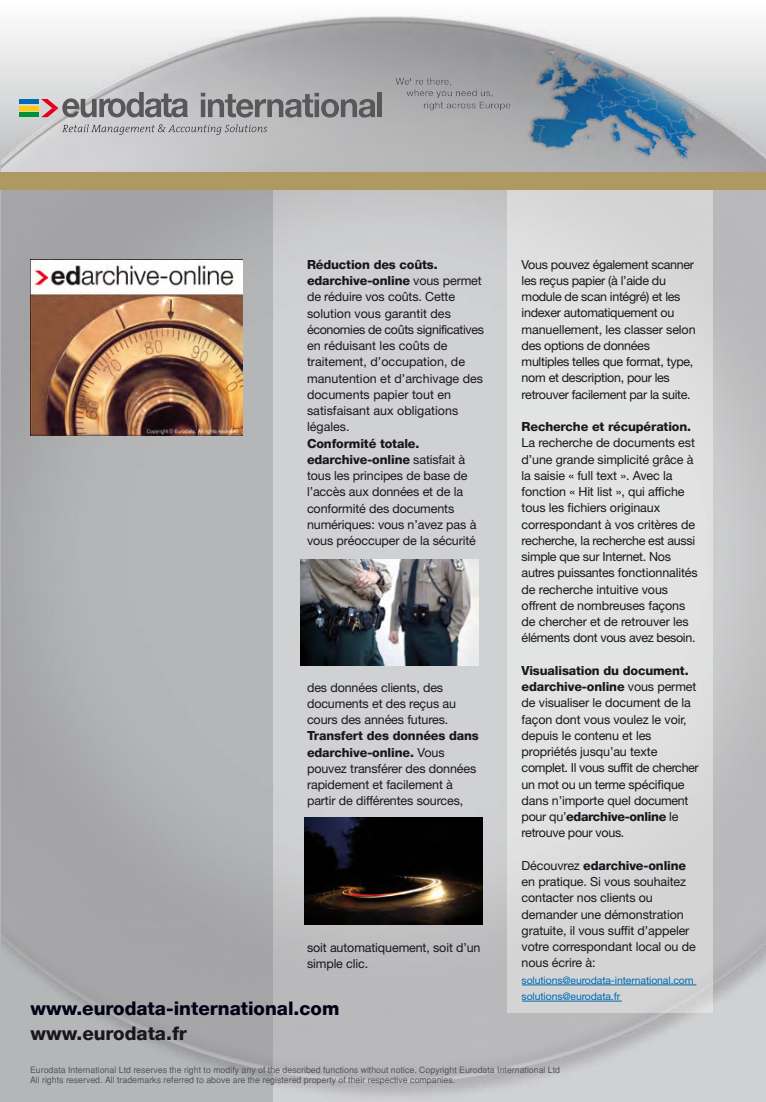
<style>
.page{position:relative;width:766px;height:1102px;background:#fff}
.page>*{position:absolute;margin:0;border:0;box-sizing:border-box;transform-origin:0 0}
.t1{font:800 18.75px "Helvetica Neue";color:#000016}
.t2{font:800 18.75px "Helvetica Neue";color:#1a171c}
.t3{font:12.5px/16.2px "Helvetica Neue";letter-spacing:-.01em;color:#1a171c}
.t4{font:800 12.5px "Helvetica Neue";letter-spacing:-.01em;color:#1a171c}
.t5{font:10.38px/16.2px "Helvetica Neue";letter-spacing:-.01em;color:#006ab3}
.t6{font:8.75px/10.5px "Helvetica";color:#58585a}
.s1{font-weight:800}
</style>
<div class="page">
<img style="left:1px;top:15px;width:764px;height:1086px">
<div style="left:507px;top:185px;width:206px;height:827px;background:linear-gradient(to right,#e0e1e1,#dadadb)"></div>
<svg style="left:41px;top:92px;width:147px;height:26px;background:#a19a9d"></svg>
<hr style="left:19px;top:113px;width:19px;height:4px;background:#009037">
<hr style="left:19px;top:106px;width:19px;height:4px;background:#fecc00">
<div style="left:19px;top:99px;width:19px;height:5px;background:#006ab3"></div>
<svg style="left:201px;top:93px;width:174px;height:25px;background:#8e8e90"></svg>
<div style="left:377px;top:93px;width:5px;height:24px;background:#58585a"></div>
<svg style="left:62px;top:124px;width:205px;height:11px;background:#b2b1b4"></svg>
<svg style="left:395px;top:78px;width:115px;height:32px;background:#9f9fa2"></svg>
<div style="left:0;top:172px;width:765px;height:18px;background:#ae9962"></div>
<img style="left:30px;top:260px;width:213px;height:175px">
<img style="left:301px;top:559px;width:177px;height:106px">
<img style="left:304px;top:818px;width:178px;height:106px">
<hr style="left:522px;top:985px;width:174px;height:1px;background:#006ab3">
<hr style="left:522px;top:1001px;width:99px;height:1px;background:#006ab3">
<p class="t3" style="left:307px;top:256px;width:178px"><span class="s1">Réduction des coûts. edarchive-online</span> vous permet de réduire vos coûts. Cette solution vous garantit des économies de coûts significatives en réduisant les coûts de traitement, d’occupation, de manutention et d’archivage des documents papier tout en satisfaisant aux obligations légales.</p>
<p class="t3" style="left:307px;top:435px;width:171px"><span class="s1">Conformité totale. edarchive-online</span> satisfait à tous les principes de base de l’accès aux données et de la conformité des documents numériques: vous n’avez pas à vous préoccuper de la sécurité</p>
<p class="t3" style="left:307px;top:679px;width:150px">des données clients, des documents et des reçus au cours des années futures.</p>
<p class="t3" style="left:307px;top:727px;width:173px"><span class="s1">Transfert des données dans edarchive-online.</span> Vous pouvez transférer des données rapidement et facilement à partir de différentes sources,</p>
<p class="t3" style="left:307px;top:939px;width:175px">soit automatiquement, soit d’un simple clic.</p>
<h1 class="t1" style="left:30px;top:997px;width:310px">www.eurodata-international.com</h1>
<h1 class="t2" style="left:31px;top:1022px;width:158px">www.eurodata.fr</h1>
<p class="t3" style="left:521px;top:256px;width:175px">Vous pouvez également scanner les reçus papier (à l’aide du module de scan intégré) et les indexer automatiquement ou manuellement, les classer selon des options de données multiples telles que format, type, nom et description, pour les retrouver facilement par la suite.</p>
<p class="t4" style="left:521px;top:419px;width:171px">Recherche et récupération.</p>
<p class="t3" style="left:521px;top:435px;width:177px">La recherche de documents est d’une grande simplicité grâce à la saisie « full text ». Avec la fonction « Hit list », qui affiche tous les fichiers originaux correspondant à vos critères de recherche, la recherche est aussi simple que sur Internet. Nos autres puissantes fonctionnalités de recherche intuitive vous offrent de nombreuses façons de chercher et de retrouver les éléments dont vous avez besoin.</p>
<p class="t3" style="left:521px;top:662px;width:179px"><span class="s1">Visualisation du document. edarchive-online</span> vous permet de visualiser le document de la façon dont vous voulez le voir, depuis le contenu et les propriétés jusqu’au texte complet. Il vous suffit de chercher un mot ou un terme spécifique dans n’importe quel document pour qu’<span class="s1">edarchive-online</span> le retrouve pour vous.</p>
<p class="t3" style="left:521px;top:857px;width:176px">Découvrez <span class="s1">edarchive-online </span>en pratique. Si vous souhaitez contacter nos clients ou demander une démonstration gratuite, il vous suffit d’appeler votre correspondant local ou de nous écrire à:</p>
<p class="t5" style="left:521px;top:972px;width:173px">solutions@eurodata-international.com solutions@eurodata.fr</p>
<p class="t6" style="left:30px;top:1064px;width:531px">Eurodata International Ltd reserves the right to modify any of the described functions without notice. Copyright Eurodata International Ltd<br>All rights reserved. All trademarks referred to above are the registered property of their respective companies.</p>
</div>
